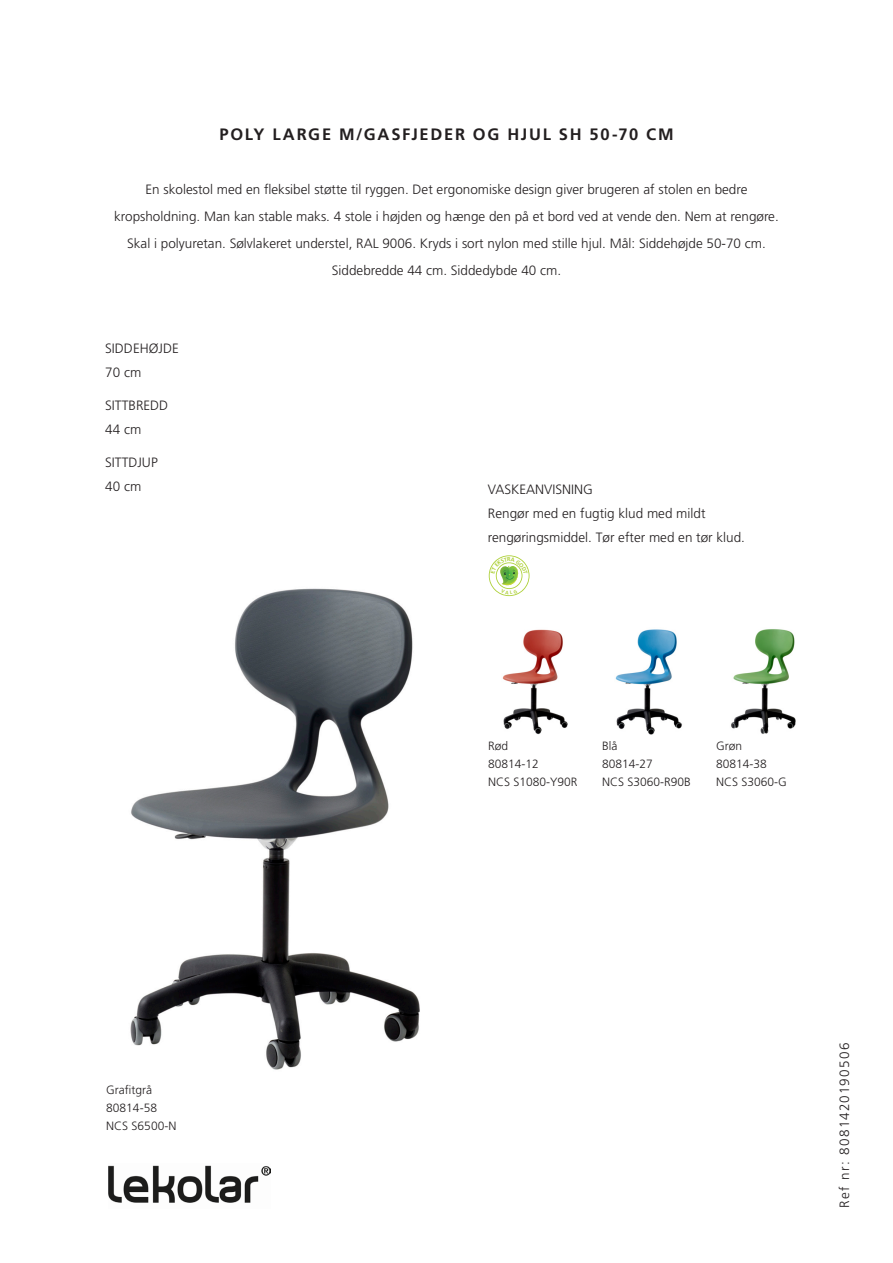
<style>
.page{position:relative;width:893px;height:1263px;background:#fff}
.page>*{position:absolute;margin:0;border:0;box-sizing:border-box;transform-origin:0 0}
.SeriesNameSid2{font:700 16.5px "Frutiger LT";letter-spacing:.105em;color:#231f20}
.ProdDescrSid2{font:300 13.5px/27px "Frutiger LT";color:#231f20;text-align:center}
.ItemData{font:300 13.5px/24px "Frutiger LT";color:#231f20}
.Refnr{font:300 13.5px "Frutiger LT";letter-spacing:.1em;color:#231f20}
.kofigColor{font:300 12px/18px "Frutiger LT";color:#231f20}
</style>
<div class="page">
<img style="left:108px;top:1165px;width:162px;height:38px">
<img style="left:130px;top:588px;width:290px;height:482px">
<img style="left:502px;top:629px;width:66px;height:106px">
<img style="left:615px;top:629px;width:67px;height:106px">
<img style="left:731px;top:629px;width:65px;height:105px">
<svg style="left:489px;top:555px;width:40px;height:41px"></svg>
<p class="SeriesNameSid2" style="left:219px;top:125px;width:456px">POLY LARGE M/GASFJEDER OG HJUL SH 50-70 CM</p>
<p class="ProdDescrSid2" style="left:114px;top:176px;width:666px">En skolestol med en fleksibel støtte til ryggen. Det ergonomiske design giver brugeren af stolen en bedre kropsholdning. Man kan stable maks. 4 stole i højden og hænge den på et bord ved at vende den. Nem at rengøre.<br>Skal i polyuretan. Sølvlakeret understel, RAL 9006. Kryds i sort nylon med stille hjul. Mål: Siddehøjde 50-70 cm.<br>Siddebredde 44 cm. Siddedybde 40 cm.</p>
<p class="ItemData" style="left:105px;top:337px;width:75px">SIDDEHØJDE<br>70 cm</p>
<p class="ItemData" style="left:105px;top:394px;width:65px">SITTBREDD<br>44 cm</p>
<p class="ItemData" style="left:105px;top:451px;width:54px">SITTDJUP<br>40 cm</p>
<p class="ItemData" style="left:488px;top:477px;width:259px">VASKEANVISNING<br>Rengør med en fugtig klud med mildt rengøringsmiddel. Tør efter med en tør klud.</p>
<p class="kofigColor" style="left:488px;top:737px;width:91px">Rød<br>80814-12<br>NCS S1080-Y90R</p>
<p class="kofigColor" style="left:602px;top:737px;width:90px">Blå<br>80814-27<br>NCS S3060-R90B</p>
<p class="kofigColor" style="left:716px;top:737px;width:72px">Grøn<br>80814-38<br>NCS S3060-G</p>
<p class="kofigColor" style="left:106px;top:1081px;width:72px">Grafitgrå<br>80814-58<br>NCS S6500-N</p>
<p class="Refnr" style="left:837px;top:1208px;width:167px;rotate:-90deg">Ref nr: 8081420190506</p>
</div>
